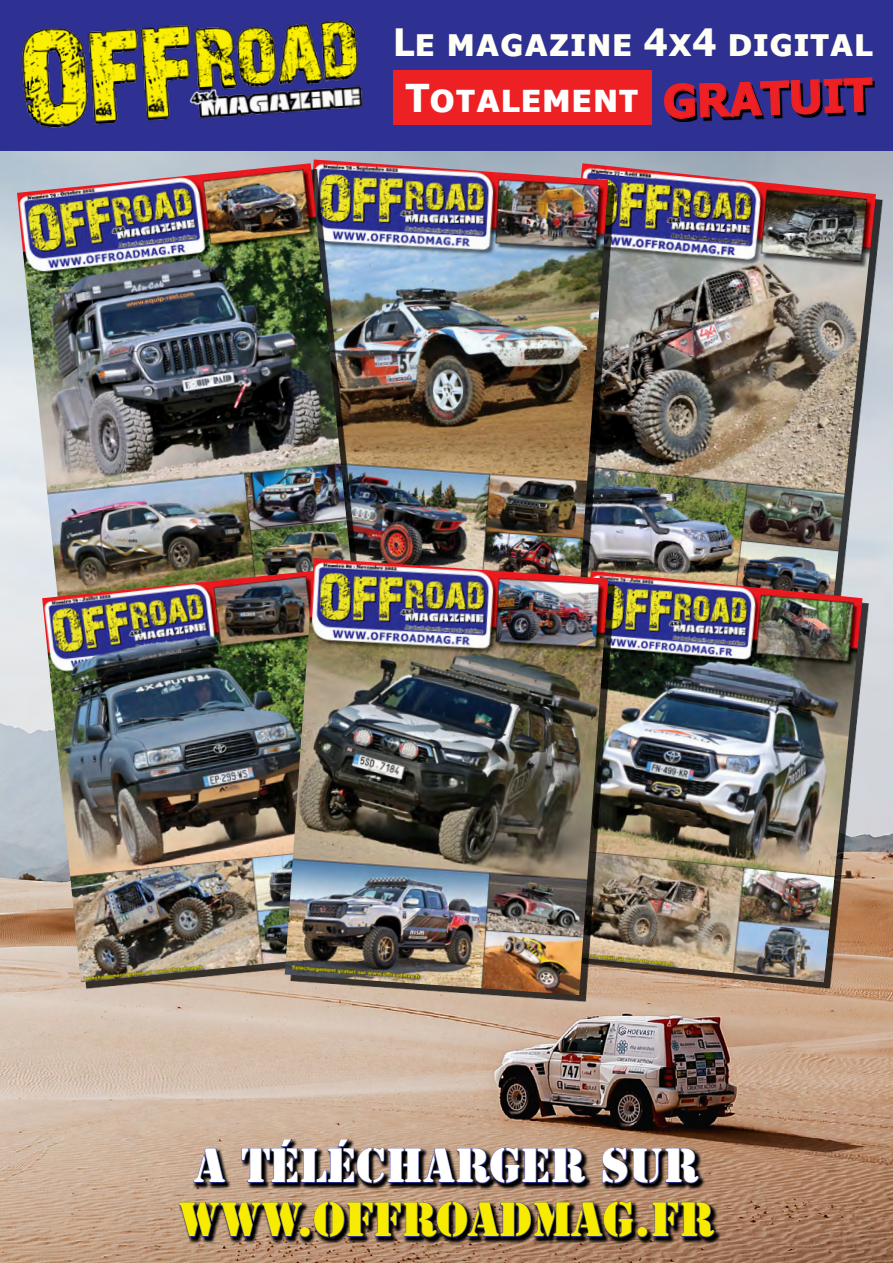
<style>
.page{position:relative;width:893px;height:1263px;background:#fff}
.page>*{position:absolute;margin:0;border:0;box-sizing:border-box;transform-origin:0 0}
.t1{font:700 45.45px "Tahoma Small Cap";color:#ed2124}
.t2{font:45px "Stencil Std";color:#f7ec00}
.t3{font:45px "Stencil Std";color:#fff}
.t4{font:700 38.4px "Tahoma Small Cap";color:#fff}
.t5{font:700 37.65px "Tahoma Small Cap";color:#fffff6}
</style>
<div class="page">
<img style="left:0;top:151px;width:893px;height:1112px">
<div style="left:0;top:0;width:893px;height:151px;background:#2d3194"></div>
<img style="left:22px;top:20px;width:341px;height:108px">
<div style="left:393px;top:70px;width:258px;height:55px;background:#ed2124"></div>
<svg style="left:673px;top:81px;width:202px;height:40px"></svg>
<svg style="left:664px;top:77px;width:209px;height:42px"></svg>
<img style="left:608px;top:163px;width:268px;height:446px">
<img style="left:285px;top:159px;width:323px;height:399px">
<img style="left:17px;top:163px;width:335px;height:445px">
<div style="left:558px;top:576px;width:311px;height:413px;background:#000;opacity:.75"></div>
<img style="left:615px;top:571px;width:247px;height:411px">
<img style="left:42px;top:571px;width:243px;height:411px">
<svg style="left:179px;top:1139px;width:542px;height:106px;background:#9d7d66"></svg>
<svg style="left:193px;top:1148px;width:33px;height:35px"></svg>
<svg style="left:241px;top:1139px;width:345px;height:45px;background:#514447"></svg>
<svg style="left:602px;top:1147px;width:97px;height:37px;background:#372d35"></svg>
<svg style="left:178px;top:1202px;width:125px;height:35px;background:#393038"></svg>
<div style="left:300px;top:1227px;width:10px;height:10px;border:1px solid #2d3194;border-radius:50%"></div>
<svg style="left:313px;top:1201px;width:321px;height:37px;background:#352c34"></svg>
<div style="left:637px;top:1227px;width:10px;height:10px;border:1px solid #2d3194;border-radius:50%"></div>
<svg style="left:652px;top:1202px;width:63px;height:36px;background:#2d242e"></svg>
<div style="left:290px;top:563px;width:325px;height:438px;background:#000;opacity:.75"></div>
<img style="left:285px;top:558px;width:323px;height:437px">
<p class="t5" style="left:393px;top:18px;width:482px">Le magazine 4x4 digital</p>
<p class="t4" style="left:406px;top:74px;width:235px">Totalement</p>
<p class="t1" style="left:662px;top:73px;width:211px;rotate:-2deg">GRATUIT</p>
<p class="t3" style="left:194px;top:1136px;width:506px">A TÉLÉCHARGER SUR</p>
<p class="t2" style="left:179px;top:1190px;width:537px">WWW.OFFROADMAG.FR</p>
</div>
